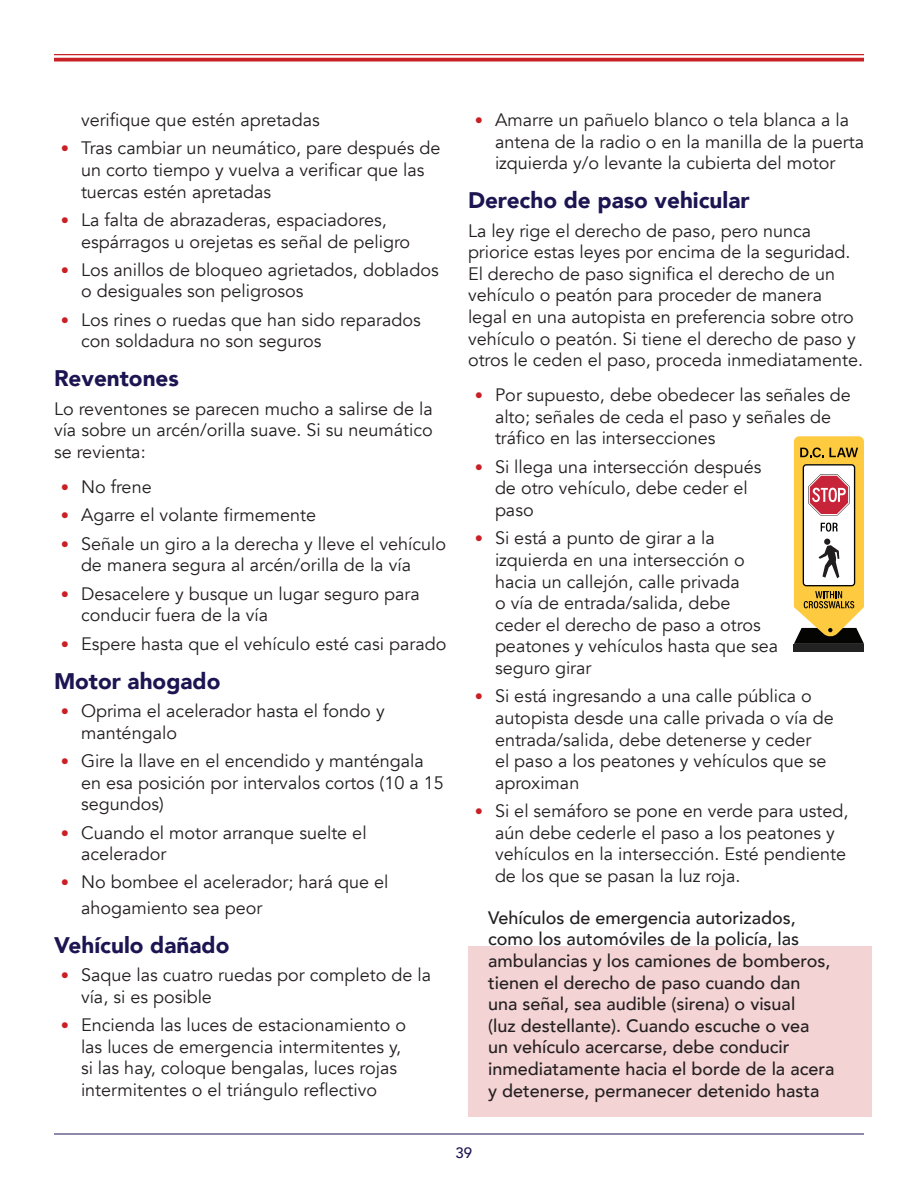
<style>
.page{position:relative;width:918px;height:1188px;background:#fff}
.page>*{position:absolute;margin:0;border:0;box-sizing:border-box;transform-origin:0 0}
.t1{font:900 22.5px "Avenir";color:#1c1552}
.t2{font:18px/21.6px "Avenir";color:#231f20}
.t3{font:500 18px/21.6px "Avenir";color:#231f20}
.t4{font:500 15px "Avenir";color:#1c1552}
.s1{font-size:16.5px;color:#c92026}
</style>
<div class="page">
<hr style="left:54px;top:54px;width:810px;height:1px;background:#c92026">
<svg style="left:54px;top:58px;width:810px;height:4px;background:#cf3b41"></svg>
<hr style="left:54px;top:1134px;width:810px;height:1px;background:#1c1552">
<div style="left:469px;top:946px;width:403px;height:171px;background:#f4d3d4"></div>
<div style="left:794px;top:644px;width:70px;height:8px;background:#222"></div>
<svg style="left:794px;top:436px;width:70px;height:208px"></svg>
<p class="t2" style="left:81px;top:109px;width:240px">verifique que estén apretadas</p>
<p class="t2" style="left:81px;top:138px;width:361px;text-indent:-20px"><span class="s1">•</span> Tras cambiar un neumático, pare después de un corto tiempo y vuelva a verificar que las tuercas estén apretadas</p>
<p class="t2" style="left:81px;top:209px;width:331px;text-indent:-20px"><span class="s1">•</span> La falta de abrazaderas, espaciadores, espárragos u orejetas es señal de peligro</p>
<p class="t2" style="left:81px;top:259px;width:359px;text-indent:-20px"><span class="s1">•</span> Los anillos de bloqueo agrietados, doblados o desiguales son peligrosos</p>
<p class="t2" style="left:81px;top:309px;width:341px;text-indent:-20px"><span class="s1">•</span> Los rines o ruedas que han sido reparados con soldadura no son seguros</p>
<p class="t1" style="left:54px;top:359px;width:126px">Reventones</p>
<p class="t2" style="left:54px;top:398px;width:380px;text-align:justify">Lo reventones se parecen mucho a salirse de la vía sobre un arcén/orilla suave. Si su neumático se revienta:</p>
<p class="t2" style="left:61px;top:476px;width:92px"><span class="s1">•</span> No frene</p>
<p class="t2" style="left:61px;top:505px;width:257px"><span class="s1">•</span> Agarre el volante firmemente</p>
<p class="t2" style="left:81px;top:533px;width:367px;text-indent:-20px"><span class="s1">•</span> Señale un giro a la derecha y lleve el vehículo de manera segura al arcén/orilla de la vía</p>
<p class="t2" style="left:81px;top:583px;width:340px;text-indent:-20px"><span class="s1">•</span> Desacelere y busque un lugar seguro para conducir fuera de la vía</p>
<p class="t2" style="left:61px;top:633px;width:387px"><span class="s1">•</span> Espere hasta que el vehículo esté casi parado</p>
<p class="t1" style="left:54px;top:662px;width:168px">Motor ahogado</p>
<p class="t2" style="left:81px;top:700px;width:305px;text-indent:-20px"><span class="s1">•</span> Oprima el acelerador hasta el fondo y manténgalo</p>
<p class="t2" style="left:81px;top:750px;width:364px;text-indent:-20px"><span class="s1">•</span> Gire la llave en el encendido y manténgala en esa posición por intervalos cortos (10 a 15 segundos)</p>
<p class="t2" style="left:81px;top:822px;width:287px;text-indent:-20px"><span class="s1">•</span> Cuando el motor arranque suelte el acelerador</p>
<p class="t2" style="left:81px;top:870px;width:309px;line-height:25.2px;text-indent:-20px"><span class="s1">•</span> No bombee el acelerador; hará que el ahogamiento sea peor</p>
<p class="t1" style="left:54px;top:926px;width:177px">Vehículo dañado</p>
<p class="t2" style="left:81px;top:964px;width:352px;text-indent:-20px"><span class="s1">•</span> Saque las cuatro ruedas por completo de la vía, si es posible</p>
<p class="t2" style="left:81px;top:1014px;width:327px;text-indent:-20px"><span class="s1">•</span> Encienda las luces de estacionamiento o las luces de emergencia intermitentes y, si las hay, coloque bengalas, luces rojas intermitentes o el triángulo reflectivo</p>
<p class="t2" style="left:495px;top:109px;width:371px;text-indent:-20px"><span class="s1">•</span> Amarre un pañuelo blanco o tela blanca a la antena de la radio o en la manilla de la puerta izquierda y/o levante la cubierta del motor</p>
<p class="t1" style="left:468px;top:181px;width:283px">Derecho de paso vehicular</p>
<p class="t2" style="left:468px;top:220px;width:397px">La ley rige el derecho de paso, pero nunca priorice estas leyes por encima de la seguridad.<br>El derecho de paso significa el derecho de un vehículo o peatón para proceder de manera legal en una autopista en preferencia sobre otro vehículo o peatón. Si tiene el derecho de paso y otros le ceden el paso, proceda inmediatamente.</p>
<p class="t2" style="left:495px;top:385px;width:357px;text-indent:-20px"><span class="s1">•</span> Por supuesto, debe obedecer las señales de alto; señales de ceda el paso y señales de tráfico en las intersecciones</p>
<p class="t2" style="left:495px;top:456px;width:268px;text-indent:-20px"><span class="s1">•</span> Si llega una intersección después de otro vehículo, debe ceder el paso</p>
<p class="t2" style="left:495px;top:528px;width:285px;text-indent:-20px"><span class="s1">•</span> Si está a punto de girar a la izquierda en una intersección o hacia un callejón, calle privada<br>o vía de entrada/salida, debe ceder el derecho de paso a otros peatones y vehículos hasta que sea seguro girar</p>
<p class="t2" style="left:495px;top:686px;width:340px;text-indent:-20px"><span class="s1">•</span> Si está ingresando a una calle pública o autopista desde una calle privada o vía de entrada/salida, debe detenerse y ceder<br>el paso a los peatones y vehículos que se aproximan</p>
<p class="t2" style="left:495px;top:800px;width:355px;text-indent:-20px"><span class="s1">•</span> Si el semáforo se pone en verde para usted, aún debe cederle el paso a los peatones y vehículos en la intersección. Esté pendiente de los que se pasan la luz roja.</p>
<p class="t3" style="left:488px;top:906px;width:348px">Vehículos de emergencia autorizados, como los automóviles de la policía, las ambulancias y los camiones de bomberos, tienen el derecho de paso cuando dan<br>una señal, sea audible (sirena) o visual<br>(luz destellante). Cuando escuche o vea<br>un vehículo acercarse, debe conducir inmediatamente hacia el borde de la acera y detenerse, permanecer detenido hasta</p>
<p class="t4" style="left:455px;top:1140px;width:18px">39</p>
</div>
